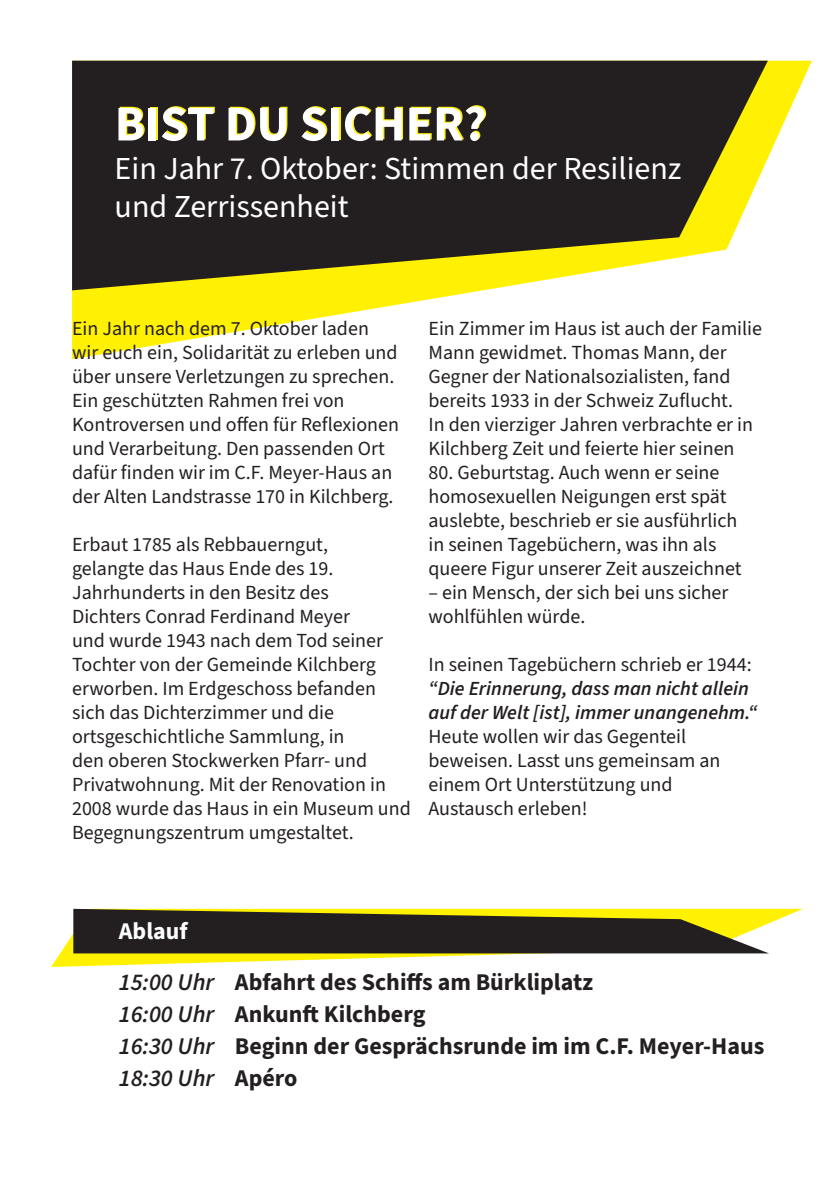
<style>
.page{position:relative;width:840px;height:1191px;background:#fff}
.page>*{position:absolute;margin:0;border:0;box-sizing:border-box;transform-origin:0 0}
.t1{font:700 50px "Source Sans 3";color:#fff}
.t2{font:32px/38.4px "Source Sans 3";color:#fff}
.t3{font:700 24px "Source Sans 3";color:#231f20}
.t4{font:italic 600 24px "Source Sans 3";color:#231f20}
.t5{font:700 24px "Source Sans 3";color:#fff}
.t6{font:20px/24px "Source Sans 3";color:#231f20}
.s1{font-weight:600;font-style:italic}
</style>
<div class="page">
<svg style="left:51px;top:909px;width:751px;height:58px"></svg>
<svg style="left:73px;top:909px;width:695px;height:44px;background:#49441f"></svg>
<svg style="left:72px;top:61px;width:739px;height:298px"></svg>
<svg style="left:72px;top:61px;width:695px;height:229px;background:#494427"></svg>
<p class="t1" style="left:115px;top:91px;width:373px">BIST DU SICHER?</p>
<p class="t2" style="left:115px;top:149px;width:568px">Ein Jahr 7. Oktober: Stimmen der Resilienz und Zerrissenheit</p>
<p class="t6" style="left:72px;top:316px;width:328px">Ein Jahr nach dem 7. Oktober laden wir euch ein, Solidarität zu erleben und über unsere Verletzungen zu sprechen.<br>Ein geschützten Rahmen frei von Kontroversen und offen für Reflexionen und Verarbeitung. Den passenden Ort dafür finden wir im .F.C Meyer-Haus an der Alten Landstrasse 170 in Kilchberg.</p>
<p class="t6" style="left:72px;top:532px;width:340px">Erbaut 1785 als Rebbauerngut,<br>gelangte das Haus Ende des 19.<br>Jahrhunderts in den Besitz des<br>Dichters Conrad Ferdinand Meyer<br>und wurde 1943 nach dem Tod seiner Tochter von der Gemeinde Kilchberg erworben Im. Erdgeschoss befanden sich das Dichterzimmer und die ortsgeschichtliche Sammlung in,<br>den oberen Stockwerken Pfarr- und Privatwohnung. Mit der Renovation in 2008 wurde das Haus in ein Museum und Begegnungszentrum umgestaltet.</p>
<p class="t6" style="left:428px;top:316px;width:335px">Ein Zimmer im Haus ist auch der Familie Mann gewidmet. Thomas Mann, der Gegner der Nationalsozialisten, fand bereits 1933 in der Schweiz Zuflucht.<br>In den vierziger Jahren verbrachte er in Kilchberg Zeit und feierte hier seinen</p>
<p class="t6" style="left:428px;top:460px;width:314px">80. Geburtstag. Auch wenn er seine homosexuellen Neigungen erst spät auslebte, beschrieb er sie ausführlich in seinen Tagebüchern, was ihn als queere Figur unserer Zeit auszeichnet</p>
<p class="t6" style="left:428px;top:580px;width:301px">– ein Mensch, der sich bei uns sicher wohlfühlen würde.</p>
<p class="t6" style="left:428px;top:652px;width:330px">In seinen Tagebüchern schrieb er 1944: <span class="s1">“Die Erinnerung, dass man nicht allein auf der Welt [ist ,] immer unangenehm”.<br></span>Heute wollen wir das Gegenteil beweisen. Lasst uns gemeinsam an einem Ort Unterstützung und<br>Austausch erleben!</p>
<p class="t5" style="left:119px;top:915px;width:70px">Ablauf</p>
<p class="t4" style="left:119px;top:966px;width:97px">15:00 Uhr</p>
<p class="t3" style="left:235px;top:966px;width:359px">Abfahrt des Schiffs am Bürkliplatz</p>
<p class="t4" style="left:119px;top:998px;width:97px">16:00 Uhr</p>
<p class="t3" style="left:235px;top:998px;width:192px">Ankunft Kilchberg</p>
<p class="t4" style="left:119px;top:1030px;width:97px">16:30 Uhr</p>
<p class="t3" style="left:235px;top:1030px;width:530px">Beginn der Gesprächsrunde im im .F.C Meyer-Haus</p>
<p class="t4" style="left:119px;top:1062px;width:97px">18:30 Uhr</p>
<p class="t3" style="left:235px;top:1062px;width:64px">Apéro</p>
</div>
